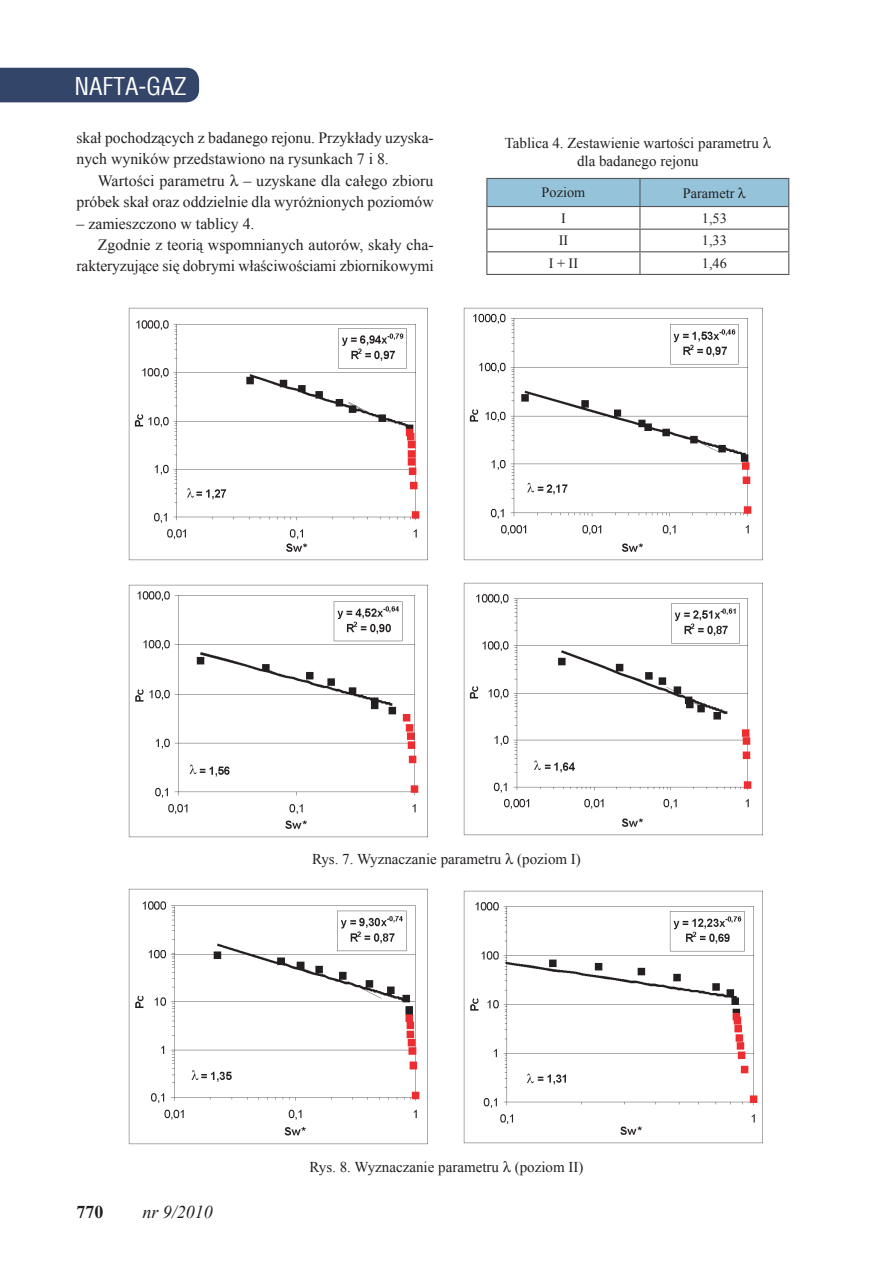
<style>
.page{position:relative;width:893px;height:1263px;background:#fff}
.page>*{position:absolute;margin:0;border:0;box-sizing:border-box;transform-origin:0 0}
.t1{font:24px "Switzerland Condensed";color:#fff}
.t2{font:italic 18px "Times New Roman";color:#231f20}
.t3{font:700 18px "Times New Roman";color:#231f20}
.t4{font:15.75px/21.5px "Times New Roman";color:#231f20}
.t5{font:15px/18px "Times New Roman";color:#231f20;text-align:center}
.t6{font:14.25px "Times New Roman";color:#231f20}
</style>
<div class="page">
<div style="left:0;top:68px;width:199px;height:34px;background:#334569"></div>
<svg style="left:486px;top:178px;width:303px;height:96px"></svg>
<hr style="left:486px;top:274px;width:154px;height:1px;background:#57585a">
<hr style="left:640px;top:274px;width:149px;height:1px;background:#57585a">
<img style="left:128px;top:307px;width:300px;height:254px">
<img style="left:463px;top:307px;width:300px;height:254px">
<img style="left:128px;top:584px;width:300px;height:254px">
<img style="left:463px;top:582px;width:300px;height:254px">
<img style="left:128px;top:888px;width:300px;height:257px">
<img style="left:463px;top:890px;width:300px;height:254px">
<h1 class="t1" style="left:74px;top:71px;width:114px">NAFTA-GAZ</h1>
<p class="t4" style="left:77px;top:126px;width:359px">skał pochodzących z badanego rejonu. Przykłady uzyska&shy;nych wyników przedstawiono na rysunkach 7 i 8.</p>
<p class="t4" style="left:77px;top:169px;width:359px;text-align:right">Wartości parametru ● – uzyskane dla całego zbioru próbek skał oraz oddzielnie dla wyróżnionych poziomów</p>
<p class="t4" style="left:77px;top:212px;width:180px">– zamieszczono w tablicy 4.</p>
<p class="t4" style="left:98px;top:234px;width:337px">Zgodnie z teorią wspomnianych autorów, skały cha-</p>
<p class="t4" style="left:77px;top:255px;width:359px">rakteryzujące się dobrymi właściwościami zbiornikowymi</p>
<p class="t5" style="left:505px;top:133px;width:268px">Tablica 4. Zestawienie wartości parametru ● dla badanego rejonu</p>
<p class="t6" style="left:542px;top:183px;width:45px">Poziom</p>
<p class="t6" style="left:683px;top:184px;width:64px">Parametr ●</p>
<p class="t6" style="left:561px;top:208px;width:6px">I</p>
<p class="t6" style="left:702px;top:208px;width:26px">1,53</p>
<p class="t6" style="left:559px;top:231px;width:11px">II</p>
<p class="t6" style="left:702px;top:231px;width:26px">1,33</p>
<p class="t6" style="left:549px;top:254px;width:31px">I + II</p>
<p class="t6" style="left:702px;top:254px;width:26px">1,46</p>
<p class="t5" style="left:312px;top:850px;width:270px">Rys. 7. Wyznaczanie parametru ● (poziom I)</p>
<p class="t3" style="left:77px;top:1199px;width:28px">770</p>
<p class="t2" style="left:142px;top:1200px;width:72px">nr 9/2010</p>
<p class="t5" style="left:310px;top:1158px;width:275px">Rys. 8. Wyznaczanie parametru ● (poziom II)</p>
</div>
